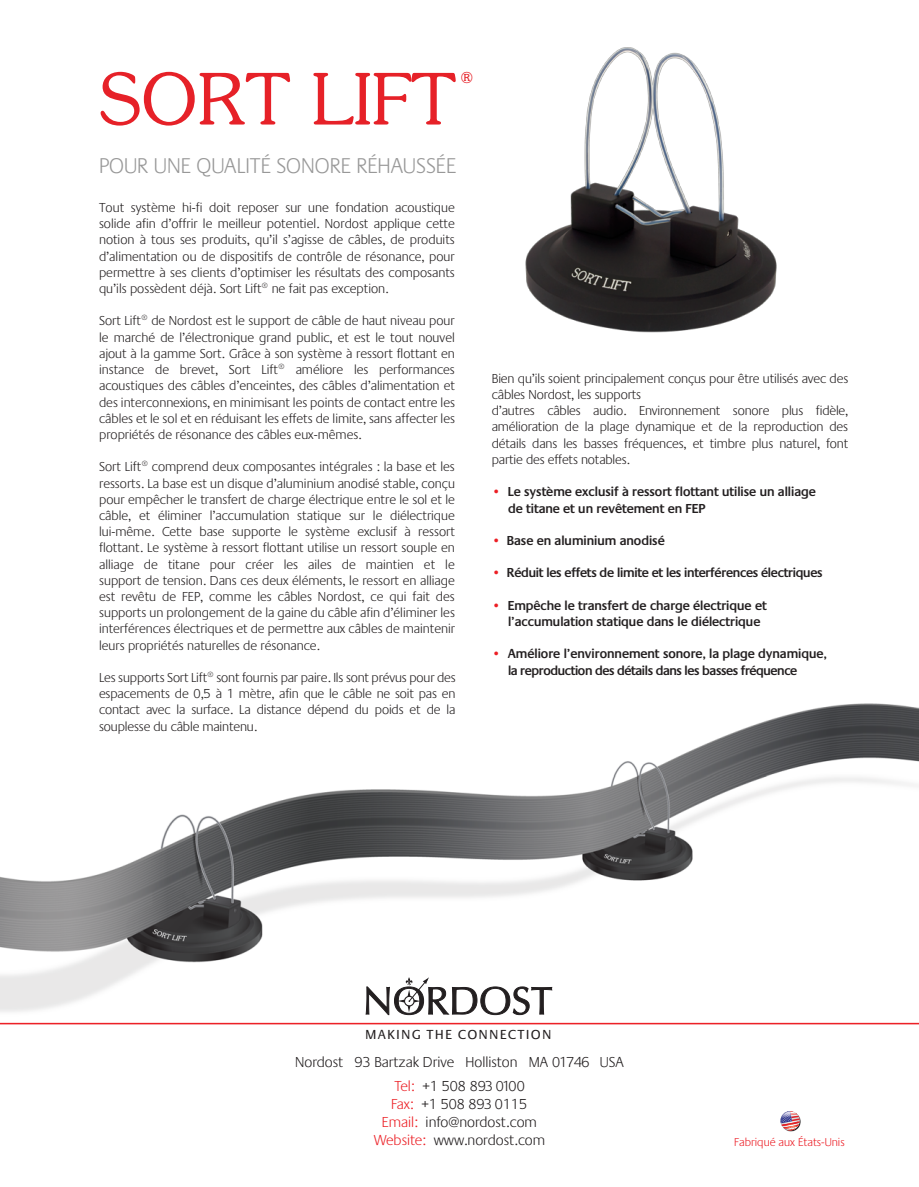
<style>
.page{position:relative;width:919px;height:1187px;background:#fff}
.page>*{position:absolute;margin:0;border:0;box-sizing:border-box;transform-origin:0 0}
.t1{font:300 70.5px "Souvenir Std";color:#e62128}
.t2{font:300 22.2px "Praxis";color:#989898}
.t3{font:300 15px/18px "Praxis";color:#231f20;text-align:center}
.t4{font:300 15px "Souvenir Std";color:#e62128}
.t5{font:13.65px "Praxis";letter-spacing:.085em;color:#231f20}
.t6{font:300 13.5px/16.2px "Praxis";letter-spacing:-.01em;color:#231f20;text-align:justify}
.t7{font:600 13.5px/16.2px "Praxis";color:#231f20}
.t8{font:600 13.5px/16.2px "Praxis";letter-spacing:-.025em;color:#231f20}
.t9{font:300 11.85px "Praxis";color:#ec1c24}
.s1{color:#ec1e24}
.s2{color:#ec2127}
</style>
<div class="page">
<img style="left:0;top:703px;width:918px;height:322px">
<svg style="left:365px;top:977px;width:187px;height:38px"></svg>
<hr style="left:0;top:1022px;width:918px;height:2px;background:#ec2127">
<svg style="left:780px;top:1110px;width:20px;height:21px"></svg>
<svg style="left:780px;top:1110px;width:19px;height:20px"></svg>
<img style="left:525px;top:47px;width:252px;height:286px">
<h1 class="t1" style="left:99px;top:57px;width:358px">SORT LIFT</h1>
<p class="t4" style="left:461px;top:69px;width:13px">®</p>
<h2 class="t2" style="left:99px;top:154px;width:358px">POUR UNE QUALITÉ SONORE RÉHAUSSÉE</h2>
<p class="t6" style="left:99px;top:200px;width:357px">Tout système hi-fi doit reposer sur une fondation acoustique solide afin d’offrir le meilleur potentiel. Nordost applique cette notion à tous ses produits, qu’il s’agisse de câbles, de produits d’alimentation ou de dispositifs de contrôle de résonance, pour permettre à ses clients d’optimiser les résultats des composants qu’ils possèdent déjà. Sort Lift® ne fait pas exception.</p>
<p class="t6" style="left:99px;top:313px;width:357px">Sort Lift® de Nordost est le support de câble de haut niveau pour le marché de l’électronique grand public, et est le tout nouvel ajout à la gamme Sort. Grâce à son système à ressort flottant en instance de brevet, Sort Lift® améliore les performances acoustiques des câbles d’enceintes, des câbles d’alimentation et des interconnexions, en minimisant les points de contact entre les câbles et le sol et en réduisant les effets de limite, sans affecter les propriétés de résonance des câbles eux-mêmes.</p>
<p class="t6" style="left:99px;top:459px;width:357px">Sort Lift® comprend deux composantes intégrales : la base et les ressorts. La base est un disque d’aluminium anodisé stable, conçu pour empêcher le transfert de charge électrique entre le sol et le câble, et éliminer l’accumulation statique sur le diélectrique lui-même. Cette base supporte le système exclusif à ressort flottant. Le système à ressort flottant utilise un ressort souple en</p>
<p class="t6" style="left:99px;top:572px;width:357px">support de tension. Dans ces deux éléments, le ressort en alliage est revêtu de FEP, comme les câbles Nordost, ce qui fait des supports un prolongement de la gaine du câble afin d’éliminer les interférences électriques et de permettre aux câbles de maintenir leurs propriétés naturelles de résonance.</p>
<p class="t6" style="left:99px;top:669px;width:358px">Les supports Sort Lift® sont fournis par paire. Ils sont prévus pour des espacements de 0,5 à 1 mètre, afin que le câble ne soit pas en contact avec la surface. La distance dépend du poids et de la souplesse du câble maintenu.</p>
<p class="t6" style="left:99px;top:556px;width:357px">alliage de titane pour créer les ailes de maintien et le</p>
<p class="t6" style="left:491px;top:370px;width:358px;text-align:left">Bien qu’ils soient principalement conçus pour être utilisés avec des câbles Nordost, les supports<br>d’autres câbles audio. Environnement sonore plus fidèle, amélioration de la plage dynamique et de la reproduction des détails dans les basses fréquences, et timbre plus naturel, font partie des effets notables.</p>
<p class="t7" style="left:508px;top:484px;width:309px;text-indent:-16px"><span class="s1">•</span> Le système exclusif à ressort flottant utilise un alliage de titane et un revêtement en FEP</p>
<p class="t7" style="left:491px;top:532px;width:174px"><span class="s1">•</span> Base en aluminium anodisé</p>
<p class="t7" style="left:491px;top:565px;width:332px"><span class="s1">•</span> Réduit les effets de limite et les interférences électriques</p>
<p class="t7" style="left:508px;top:597px;width:260px;text-indent:-16px"><span class="s1">•</span> Empêche le transfert de charge électrique et l’accumulation statique dans le diélectrique</p>
<p class="t8" style="left:508px;top:646px;width:320px;text-indent:-16px"><span class="s1">•</span> Améliore l’environnement sonore, la plage dynamique, la reproduction des détails dans les basses fréquence</p>
<p class="t5" style="left:365px;top:1027px;width:188px">MAKING THE CONNECTION</p>
<p class="t3" style="left:295px;top:1049px;width:330px;line-height:24px">Nordost 93 Bartzak Drive Holliston MA 01746 USA<br><span class="s2">Tel:</span> +1 508 893 0100</p>
<p class="t3" style="left:374px;top:1094px;width:173px"><span class="s2">Fax:</span> +1 508 893 0115<br><span class="s2">Email:</span> info@nordost.com<br><span class="s2">Website:</span> www.nordost.com</p>
<p class="t9" style="left:734px;top:1135px;width:112px">Fabriqué aux États-Unis</p>
</div>
